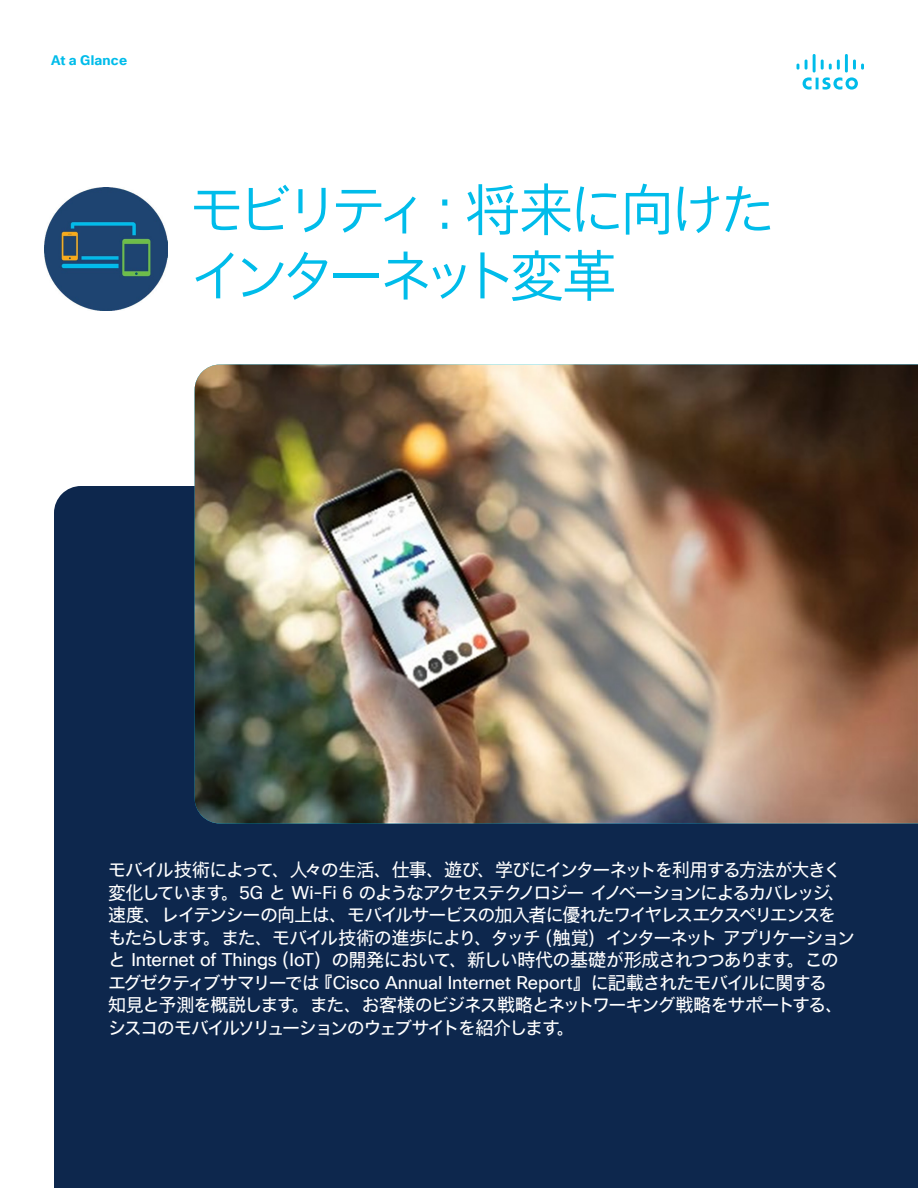
<style>
.page{position:relative;width:918px;height:1188px;background:#fff}
.page>*{position:absolute;margin:0;border:0;box-sizing:border-box;transform-origin:0 0}
.Paragraph_Style1{font:55.5px/66px "Cisco Sans JPN Light";letter-spacing:-.135em;color:#00bcea}
.Paragraph_Style1-2{font:18px/22.5px "Cisco Sans JPN";letter-spacing:-.085em;color:#fff}
.t1{font:700 13.5px "Cisco Sans TT";letter-spacing:.015em;color:#00bcea}
.s1{font-family:"Cisco Sans TT"}
</style>
<div class="page">
<div style="left:54px;top:486px;width:864px;height:702px;background:#0d274d"></div>
<img style="left:195px;top:364px;width:723px;height:460px">
<img style="left:45px;top:187px;width:123px;height:124px">
<svg style="left:797px;top:54px;width:67px;height:36px"></svg>
<p class="t1" style="left:51px;top:52px;width:78px">At a Glance</p>
<p class="Paragraph_Style1" style="left:189px;top:180px;width:588px">モビリティ：将来に向けたインターネット変革</p>
<p class="Paragraph_Style1-2" style="left:108px;top:859px;width:749px">モバイル技術によって、人々の生活、仕事、遊び、学びにインターネットを利用する方法が大きく変化しています。<span class="s1">5G</span> と <span class="s1">Wi-Fi 6</span> のようなアクセステクノロジーイノベーションによるカバレッジ、速度、レイテンシーの向上は、モバイルサービスの加入者に優れたワイヤレスエクスペリエンスをもたらします。また、モバイル技術の進歩により、タッチ（触覚）インターネットアプリケーションと <span class="s1">Internet of Things</span>（<span class="s1">IoT</span>）の開発において、新しい時代の基礎が形成されつつあります。このエグゼクティブサマリーでは『<span class="s1">Cisco Annual Internet Report</span>』に記載されたモバイルに関する<br>知見と予測を概説します。また、お客様のビジネス戦略とネットワーキング戦略をサポートする、シスコのモバイルソリューションのウェブサイトを紹介します。</p>
</div>
